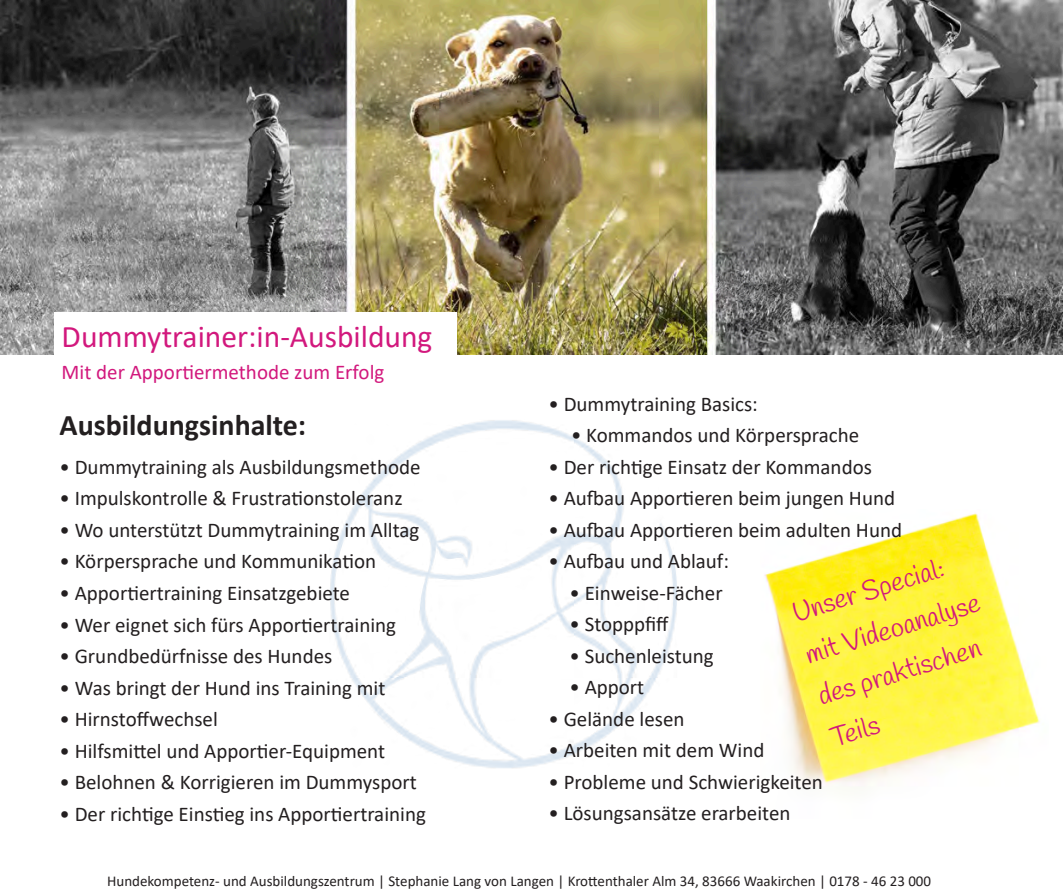
<style>
.page{position:relative;width:1063px;height:893px;background:#fff}
.page>*{position:absolute;margin:0;border:0;box-sizing:border-box;transform-origin:0 0}
.t1{font:31.5px "Calibri";color:#d2187d}
.t2{font:700 30px "Calibri";color:#231f20}
.t3{font:27px/43.5px "Handlee";color:#d2187d}
.t4{font:21px "Calibri";color:#231f20}
.t5{font:21px "Calibri";color:#d2187d}
.t6{font:15px "Calibri";color:#231f20}
</style>
<div class="page">
<img style="left:0;top:0;width:1063px;height:355px">
<div style="left:54px;top:312px;width:403px;height:92px;background:#fff"></div>
<img style="left:765px;top:513px;width:275px;height:273px">
<img style="left:330px;top:420px;width:347px;height:348px">
<h1 class="t1" style="left:62px;top:315px;width:372px">Dummytrainer:in-Ausbildung</h1>
<p class="t5" style="left:62px;top:357px;width:324px">Mit der Apportiermethode zum Erfolg</p>
<h2 class="t2" style="left:60px;top:404px;width:248px">Ausbildungsinhalte:</h2>
<p class="t4" style="left:60px;top:452px;width:363px">• Dummytraining als Ausbildungsmethode</p>
<p class="t4" style="left:60px;top:484px;width:345px">• Impulskontrolle &amp; Frustrationstoleranz</p>
<p class="t4" style="left:60px;top:515px;width:361px">• Wo unterstützt Dummytraining im Alltag</p>
<p class="t4" style="left:60px;top:547px;width:318px">• Körpersprache und Kommunikation</p>
<p class="t4" style="left:60px;top:578px;width:292px">• Apportiertraining Einsatzgebiete</p>
<p class="t4" style="left:60px;top:610px;width:338px">• Wer eignet sich fürs Apportiertraining</p>
<p class="t4" style="left:60px;top:641px;width:274px">• Grundbedürfnisse des Hundes</p>
<p class="t4" style="left:60px;top:673px;width:327px">• Was bringt der Hund ins Training mit</p>
<p class="t4" style="left:60px;top:704px;width:160px">• Hirnstoffwechsel</p>
<p class="t4" style="left:60px;top:736px;width:327px">• Hilfsmittel und Apportier-Equipment</p>
<p class="t4" style="left:60px;top:767px;width:359px">• Belohnen &amp; Korrigieren im Dummysport</p>
<p class="t4" style="left:60px;top:799px;width:368px">• Der richtige Einstieg ins Apportiertraining</p>
<p class="t4" style="left:549px;top:389px;width:211px">• Dummytraining Basics:</p>
<p class="t4" style="left:571px;top:421px;width:290px">• Kommandos und Körpersprache</p>
<p class="t4" style="left:549px;top:452px;width:325px">• Der richtige Einsatz der Kommandos</p>
<p class="t4" style="left:549px;top:484px;width:348px">• Aufbau Apportieren beim jungen Hund</p>
<p class="t4" style="left:549px;top:515px;width:355px">• Aufbau Apportieren beim adulten Hund</p>
<p class="t4" style="left:549px;top:547px;width:182px">• Aufbau und Ablauf:</p>
<p class="t4" style="left:570px;top:578px;width:155px">• Einweise-Fächer</p>
<p class="t4" style="left:570px;top:610px;width:101px">• Stopppfiff</p>
<p class="t4" style="left:570px;top:641px;width:146px">• Suchenleistung</p>
<p class="t4" style="left:570px;top:673px;width:76px">• Apport</p>
<p class="t4" style="left:549px;top:704px;width:137px">• Gelände lesen</p>
<p class="t4" style="left:549px;top:736px;width:217px">• Arbeiten mit dem Wind</p>
<p class="t4" style="left:549px;top:767px;width:276px">• Probleme und Schwierigkeiten</p>
<p class="t4" style="left:549px;top:799px;width:244px">• Lösungsansätze erarbeiten</p>
<p class="t3" style="left:787px;top:594px;width:183px;rotate:-17deg">Unser Special: mit Videoanalyse des praktischen<br>Teils</p>
<p class="t6" style="left:107px;top:870px;width:826px">Hundekompetenz- und Ausbildungszentrum | Stephanie Lang von Langen | Krottenthaler Alm 34, 83666 Waakirchen | 0178 - 46 23 000</p>
</div>
